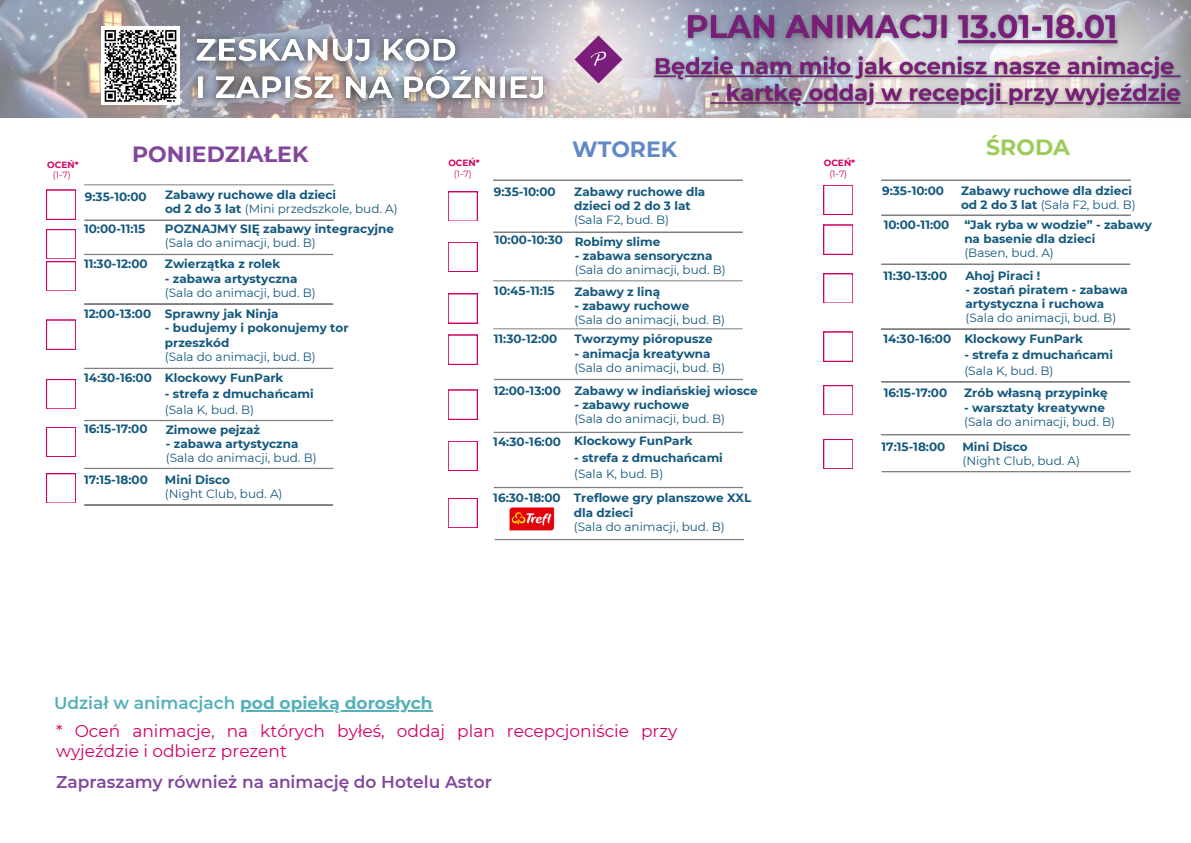
<style>
.page{position:relative;width:1191px;height:843px;background:#fff}
.page>*{position:absolute;margin:0;border:0;box-sizing:border-box;transform-origin:0 0}
.t1{font:700 22px "Montserrat";color:#82479c}
.t2{font:700 22px "Montserrat";color:#6188c7}
.t3{font:700 22px "Montserrat";color:#9ccc57}
.t4{font:17px/20.2px "Montserrat";color:#d20065}
.t5{font:600 17px "Montserrat";color:#82479c}
.t6{font:700 17px "Montserrat";color:#54b0b9}
.t7{font:700 12px/14.2px "Montserrat";color:#13587d}
.t8{font:12px "Montserrat";color:#13587d}
.t9{font:700 9px "Montserrat";color:#d20065}
.t10{font:9px "Montserrat";color:#d20065}
.s1{font-weight:700}
.s2{font-weight:600}
</style>
<div class="page">
<hr style="left:881px;top:329px;width:248px;height:1px;background:#000">
<svg style="left:46px;top:427px;width:30px;height:29px"></svg>
<svg style="left:46px;top:473px;width:30px;height:29px"></svg>
<svg style="left:448px;top:192px;width:29px;height:29px"></svg>
<svg style="left:448px;top:242px;width:29px;height:29px"></svg>
<svg style="left:448px;top:335px;width:29px;height:29px"></svg>
<svg style="left:448px;top:390px;width:29px;height:29px"></svg>
<svg style="left:823px;top:185px;width:29px;height:29px"></svg>
<svg style="left:823px;top:273px;width:29px;height:30px"></svg>
<svg style="left:823px;top:332px;width:29px;height:29px"></svg>
<svg style="left:823px;top:439px;width:29px;height:29px"></svg>
<svg style="left:823px;top:225px;width:29px;height:29px"></svg>
<hr style="left:85px;top:304px;width:248px;height:1px;background:#000">
<svg style="left:46px;top:190px;width:30px;height:29px"></svg>
<svg style="left:46px;top:229px;width:30px;height:62px"></svg>
<svg style="left:46px;top:320px;width:30px;height:29px"></svg>
<svg style="left:46px;top:379px;width:30px;height:29px"></svg>
<hr style="left:240px;top:710px;width:192px;height:1px;background:#54b0b9">
<svg style="left:448px;top:441px;width:29px;height:29px"></svg>
<img style="left:0;top:0;width:439px;height:118px">
<img style="left:439px;top:0;width:322px;height:118px">
<img style="left:572px;top:34px;width:52px;height:52px">
<svg style="left:761px;top:0;width:429px;height:118px;background:#b3b2ba"></svg>
<div style="left:101px;top:27px;width:78px;height:78px;background:#fff"></div>
<svg style="left:104px;top:30px;width:73px;height:72px"></svg>
<img style="left:183px;top:25px;width:375px;height:90px">
<img style="left:680px;top:8px;width:442px;height:42px">
<img style="left:647px;top:50px;width:538px;height:63px">
<svg style="left:448px;top:293px;width:29px;height:30px"></svg>
<svg style="left:823px;top:385px;width:29px;height:29px"></svg>
<svg style="left:448px;top:498px;width:29px;height:29px"></svg>
<img style="left:509px;top:507px;width:45px;height:24px">
<p class="t1" style="left:132px;top:140px;width:178px">PONIEDZIAŁEK</p>
<p class="t7" style="left:85px;top:189px;width:63px">9:35-10:00</p>
<p class="t7" style="left:165px;top:187px;width:173px">Zabawy ruchowe dla dzieci</p>
<p class="t8" style="left:165px;top:201px;width:234px"><span class="s1">od 2 do 3 lat</span> (Mini przedszkole, bud. A)</p>
<p class="t9" style="left:47px;top:159px;width:33px">OCEŃ*</p>
<h2 class="t10" style="left:53px;top:169px;width:19px">(1-7)</h2>
<p class="t7" style="left:165px;top:221px;width:231px">POZNAJMY SIĘ zabawy integracyjne</p>
<p class="t8" style="left:165px;top:235px;width:152px">(Sala do animacji, bud. B)</p>
<p class="t7" style="left:84px;top:221px;width:63px">10:00-11:15</p>
<p class="t7" style="left:84px;top:257px;width:65px">11:30-12:00</p>
<h6 class="t7" style="left:165px;top:257px;width:117px">Zwierzątka z rolek</h6>
<p class="t7" style="left:165px;top:271px;width:134px">- zabawa artystyczna</p>
<p class="t8" style="left:165px;top:285px;width:152px">(Sala do animacji, bud. B)</p>
<p class="t7" style="left:165px;top:306px;width:115px">Sprawny jak Ninja</p>
<p class="t7" style="left:165px;top:321px;width:185px">- budujemy i pokonujemy tor przeszkód</p>
<h6 class="t8" style="left:165px;top:349px;width:152px">(Sala do animacji, bud. B)</h6>
<p class="t7" style="left:84px;top:306px;width:69px">12:00-13:00</p>
<h6 class="t7" style="left:84px;top:370px;width:69px">14:30-16:00</h6>
<p class="t7" style="left:165px;top:370px;width:120px">Klockowy FunPark</p>
<p class="t7" style="left:165px;top:387px;width:150px">- strefa z dmuchańcami</p>
<p class="t8" style="left:165px;top:402px;width:91px">(Sala K, bud. B)</p>
<p class="t7" style="left:84px;top:421px;width:65px">16:15-17:00</p>
<p class="t7" style="left:166px;top:422px;width:96px">Zimowe pejzaż</p>
<h2 class="t7" style="left:166px;top:436px;width:134px">- zabawa artystyczna</h2>
<p class="t8" style="left:166px;top:450px;width:152px">(Sala do animacji, bud. B)</p>
<p class="t7" style="left:84px;top:472px;width:65px">17:15-18:00</p>
<p class="t7" style="left:165px;top:472px;width:67px">Mini Disco</p>
<p class="t8" style="left:165px;top:486px;width:119px">(Night Club, bud. A)</p>
<p class="t9" style="left:448px;top:157px;width:33px">OCEŃ*</p>
<p class="t10" style="left:454px;top:168px;width:19px">(1-7)</p>
<p class="t2" style="left:572px;top:135px;width:106px">WTOREK</p>
<p class="t3" style="left:986px;top:134px;width:85px">ŚRODA</p>
<p class="t9" style="left:823px;top:157px;width:33px">OCEŃ*</p>
<h6 class="t10" style="left:829px;top:168px;width:19px">(1-7)</h6>
<h6 class="t7" style="left:493px;top:184px;width:63px">9:35-10:00</h6>
<p class="t7" style="left:574px;top:184px;width:133px">Zabawy ruchowe dla dzieci od 2 do 3 lat</p>
<p class="t8" style="left:574px;top:212px;width:96px">(Sala F2, bud. B)</p>
<p class="t7" style="left:494px;top:232px;width:70px">10:00-10:30</p>
<p class="t7" style="left:574px;top:234px;width:87px">Robimy slime</p>
<h6 class="t7" style="left:574px;top:248px;width:139px">- zabawa sensoryczna</h6>
<p class="t8" style="left:574px;top:262px;width:152px">(Sala do animacji, bud. B)</p>
<p class="t7" style="left:494px;top:284px;width:62px">10:45-11:15</p>
<p class="t7" style="left:574px;top:284px;width:87px">Zabawy z liną</p>
<p class="t7" style="left:574px;top:298px;width:116px">- zabawy ruchowe</p>
<h6 class="t8" style="left:574px;top:312px;width:152px">(Sala do animacji, bud. B)</h6>
<p class="t7" style="left:493px;top:332px;width:65px">11:30-12:00</p>
<p class="t7" style="left:574px;top:332px;width:140px">Tworzymy pióropusze</p>
<h6 class="t7" style="left:574px;top:346px;width:138px">- animacja kreatywna</h6>
<p class="t8" style="left:574px;top:360px;width:152px">(Sala do animacji, bud. B)</p>
<p class="t7" style="left:493px;top:383px;width:69px">12:00-13:00</p>
<h6 class="t7" style="left:574px;top:383px;width:185px">Zabawy w indiańskiej wiosce</h6>
<p class="t7" style="left:574px;top:397px;width:116px">- zabawy ruchowe</p>
<p class="t8" style="left:574px;top:411px;width:152px">(Sala do animacji, bud. B)</p>
<h2 class="t7" style="left:493px;top:434px;width:69px">14:30-16:00</h2>
<p class="t7" style="left:574px;top:434px;width:120px">Klockowy FunPark</p>
<p class="t7" style="left:574px;top:450px;width:150px">- strefa z dmuchańcami</p>
<p class="t8" style="left:574px;top:466px;width:91px">(Sala K, bud. B)</p>
<p class="t7" style="left:493px;top:491px;width:69px">16:30-18:00</p>
<h6 class="t7" style="left:574px;top:491px;width:179px">Treflowe gry planszowe XXL</h6>
<p class="t7" style="left:574px;top:505px;width:61px">dla dzieci</p>
<p class="t8" style="left:574px;top:519px;width:152px">(Sala do animacji, bud. B)</p>
<p class="t7" style="left:882px;top:183px;width:63px">9:35-10:00</p>
<h6 class="t7" style="left:960px;top:183px;width:173px">Zabawy ruchowe dla dzieci</h6>
<p class="t8" style="left:960px;top:197px;width:176px"><span class="s1">od 2 do 3 lat</span> (Sala F2, bud. B)</p>
<h6 class="t7" style="left:883px;top:217px;width:67px">10:00-11:00</h6>
<p class="t7" style="left:964px;top:217px;width:189px">“Jak ryba w wodzie” - zabawy na basenie dla dzieci</p>
<p class="t8" style="left:964px;top:246px;width:91px">(Basen, bud. A)</p>
<p class="t7" style="left:883px;top:268px;width:65px">11:30-13:00</p>
<p class="t7" style="left:965px;top:268px;width:76px">Ahoj Piraci !</p>
<p class="t7" style="left:965px;top:282px;width:164px">- zostań piratem - zabawa artystyczna i ruchowa</p>
<p class="t8" style="left:965px;top:310px;width:152px">(Sala do animacji, bud. B)</p>
<h6 class="t7" style="left:883px;top:332px;width:69px">14:30-16:00</h6>
<p class="t7" style="left:964px;top:331px;width:120px">Klockowy FunPark</p>
<p class="t7" style="left:964px;top:348px;width:150px">- strefa z dmuchańcami</p>
<p class="t8" style="left:964px;top:363px;width:91px">(Sala K, bud. B)</p>
<h6 class="t7" style="left:883px;top:385px;width:65px">16:15-17:00</h6>
<p class="t7" style="left:964px;top:385px;width:145px">Zrób własną przypinkę</p>
<p class="t7" style="left:964px;top:400px;width:142px">- warsztaty kreatywne</p>
<p class="t8" style="left:964px;top:414px;width:152px">(Sala do animacji, bud. B)</p>
<h6 class="t7" style="left:881px;top:439px;width:65px">17:15-18:00</h6>
<p class="t7" style="left:962px;top:439px;width:67px">Mini Disco</p>
<p class="t8" style="left:962px;top:453px;width:119px">(Night Club, bud. A)</p>
<p class="t6" style="left:54px;top:692px;width:380px"><span class="s2">Udział w animacjach</span> pod opieką dorosłych</p>
<p class="t4" style="left:56px;top:720px;width:622px">* Oceń animacje, na których byłeś, oddaj plan recepcjoniście przy wyjeździe i odbierz prezent</p>
<p class="t5" style="left:56px;top:770px;width:437px">Zapraszamy również na animację do Hotelu Astor</p>
</div>
